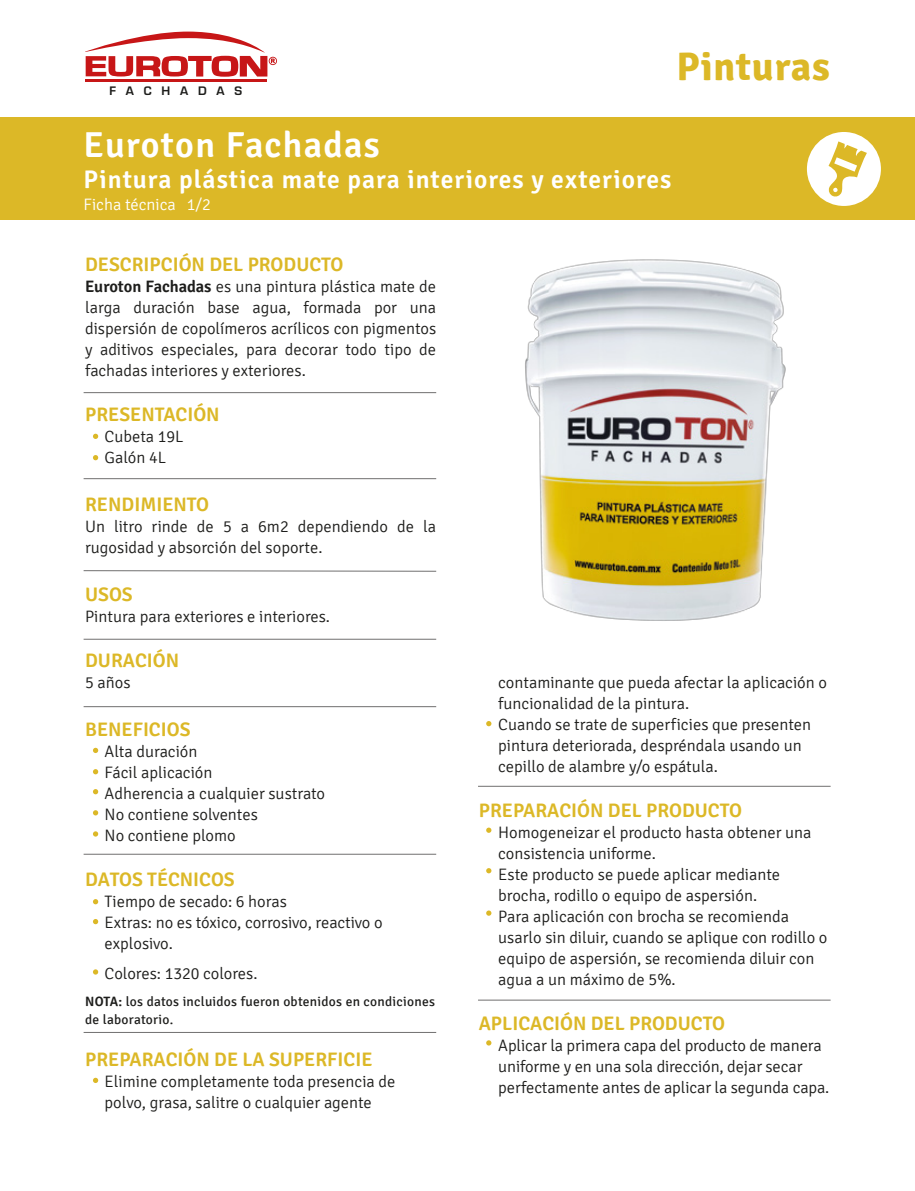
<style>
.page{position:relative;width:915px;height:1191px;background:#fff}
.page>*{position:absolute;margin:0;border:0;box-sizing:border-box;transform-origin:0 0}
.t1{font:700 39.9px "Signika";letter-spacing:.02em;color:#dcb827}
.t2{font:600 36px "Signika";letter-spacing:.035em;color:#fff}
.t3{font:600 25.5px "Signika";letter-spacing:.04em;color:#fff}
.t4{font:600 19.5px "Signika";color:#dcb827}
.t5{font:300 16.5px/21px "Signika";color:#1d1d1b}
.t6{font:300 16.5px "Signika";color:#fff}
.t7{font:13.5px/18px "Signika";letter-spacing:.02em;color:#1d1d1b}
.t8{font:600 11.4px "Eurostile LT Std";letter-spacing:.86em;color:#1d1d1b}
.s1{font-weight:600}
</style>
<div class="page">
<div style="left:0;top:118px;width:914px;height:102px;background:#dcb827"></div>
<svg style="left:85px;top:32px;width:192px;height:45px"></svg>
<hr style="left:86px;top:79px;width:181px;height:3px;background:#c71617">
<svg style="left:93px;top:434px;width:5px;height:5px"></svg>
<svg style="left:93px;top:455px;width:5px;height:5px"></svg>
<svg style="left:93px;top:748px;width:5px;height:5px"></svg>
<svg style="left:93px;top:769px;width:5px;height:5px"></svg>
<svg style="left:93px;top:789px;width:5px;height:5px"></svg>
<svg style="left:93px;top:810px;width:5px;height:5px"></svg>
<svg style="left:93px;top:831px;width:5px;height:5px"></svg>
<svg style="left:93px;top:899px;width:5px;height:5px"></svg>
<svg style="left:93px;top:919px;width:5px;height:5px"></svg>
<svg style="left:93px;top:969px;width:5px;height:5px"></svg>
<hr style="left:84px;top:392px;width:352px;height:1px;background:#706f6f">
<hr style="left:84px;top:478px;width:352px;height:1px;background:#706f6f">
<svg style="left:83px;top:570px;width:354px;height:2px"></svg>
<hr style="left:84px;top:639px;width:352px;height:1px;background:#706f6f">
<hr style="left:84px;top:706px;width:352px;height:1px;background:#706f6f">
<hr style="left:84px;top:854px;width:352px;height:1px;background:#706f6f">
<hr style="left:84px;top:1032px;width:352px;height:1px;background:#706f6f">
<hr style="left:478px;top:786px;width:352px;height:1px;background:#706f6f">
<hr style="left:478px;top:999px;width:352px;height:1px;background:#706f6f">
<svg style="left:93px;top:1077px;width:5px;height:6px"></svg>
<svg style="left:486px;top:827px;width:5px;height:6px"></svg>
<svg style="left:486px;top:721px;width:5px;height:5px"></svg>
<svg style="left:486px;top:868px;width:5px;height:5px"></svg>
<svg style="left:486px;top:1040px;width:5px;height:5px"></svg>
<svg style="left:486px;top:910px;width:5px;height:5px"></svg>
<div style="left:806px;top:132px;width:74px;height:74px;background:#fff;border-radius:50%"></div>
<svg style="left:828px;top:141px;width:38px;height:56px"></svg>
<img style="left:525px;top:259px;width:261px;height:362px">
<p class="t8" style="left:110px;top:83px;width:134px">FACHADAS</p>
<h2 class="t2" style="left:84px;top:124px;width:297px">Euroton Fachadas</h2>
<h3 class="t3" style="left:84px;top:164px;width:589px">Pintura plástica mate para interiores y exteriores</h3>
<p class="t6" style="left:84px;top:196px;width:129px">Ficha técnica 1/2</p>
<h1 class="t1" style="left:676px;top:43px;width:155px">Pinturas</h1>
<p class="t4" style="left:85px;top:253px;width:260px">DESCRIPCIÓN DEL PRODUCTO</p>
<p class="t5" style="left:85px;top:276px;width:352px;text-align:justify"><span class="s1">Euroton Fachadas</span> es una pintura plástica mate de larga duración base agua, formada por una dispersión de copolímeros acrílicos con pigmentos y aditivos especiales, para decorar todo tipo de fachadas interiores y exteriores.</p>
<p class="t4" style="left:85px;top:403px;width:136px">PRESENTACIÓN</p>
<p class="t5" style="left:105px;top:426px;width:80px">Cubeta 19L<br>Galón 4L</p>
<p class="t4" style="left:85px;top:493px;width:125px">RENDIMIENTO</p>
<p class="t5" style="left:85px;top:516px;width:352px">Un litro rinde de 5 a 6m2 dependiendo de la rugosidad y absorción del soporte.</p>
<p class="t4" style="left:85px;top:583px;width:49px">USOS</p>
<p class="t5" style="left:85px;top:606px;width:246px">Pintura para exteriores e interiores.</p>
<p class="t4" style="left:85px;top:649px;width:96px">DURACIÓN</p>
<p class="t5" style="left:85px;top:672px;width:47px">5 años</p>
<p class="t4" style="left:85px;top:718px;width:107px">BENEFICIOS</p>
<p class="t5" style="left:105px;top:741px;width:222px">Alta duración<br>Fácil aplicación<br>Adherencia a cualquier sustrato<br>No contiene solventes<br>No contiene plomo</p>
<p class="t4" style="left:85px;top:868px;width:151px">DATOS TÉCNICOS</p>
<p class="t5" style="left:105px;top:891px;width:279px">Tiempo de secado: 6 horas<br>Extras: no es tóxico, corrosivo, reactivo o explosivo.</p>
<p class="t5" style="left:105px;top:963px;width:154px">Colores: 1320 colores.</p>
<p class="t7" style="left:85px;top:992px;width:351px"><span class="s1">NOTA:</span> los datos incluidos fueron obtenidos en condiciones de laboratorio.</p>
<p class="t4" style="left:85px;top:1048px;width:289px">PREPARACIÓN DE LA SUPERFICIE</p>
<p class="t5" style="left:105px;top:1071px;width:292px">Elimine completamente toda presencia de polvo, grasa, salitre o cualquier agente</p>
<p class="t5" style="left:498px;top:672px;width:330px">contaminante que pueda afectar la aplicación o funcionalidad de la pintura.<br>Cuando se trate de superficies que presenten pintura deteriorada, despréndala usando un cepillo de alambre y/o espátula.</p>
<p class="t4" style="left:478px;top:798px;width:265px">PREPARACIÓN DEL PRODUCTO</p>
<p class="t5" style="left:498px;top:822px;width:330px">Homogeneizar el producto hasta obtener una consistencia uniforme.<br>Este producto se puede aplicar mediante brocha, rodillo o equipo de aspersión.<br>Para aplicación con brocha se recomienda usarlo sin diluir, cuando se aplique con rodillo o equipo de aspersión, se recomienda diluir con agua a un máximo de 5%.</p>
<p class="t4" style="left:478px;top:1011px;width:247px">APLICACIÓN DEL PRODUCTO</p>
<p class="t5" style="left:498px;top:1035px;width:332px">Aplicar la primera capa del producto de manera uniforme y en una sola dirección, dejar secar perfectamente antes de aplicar la segunda capa.</p>
</div>
